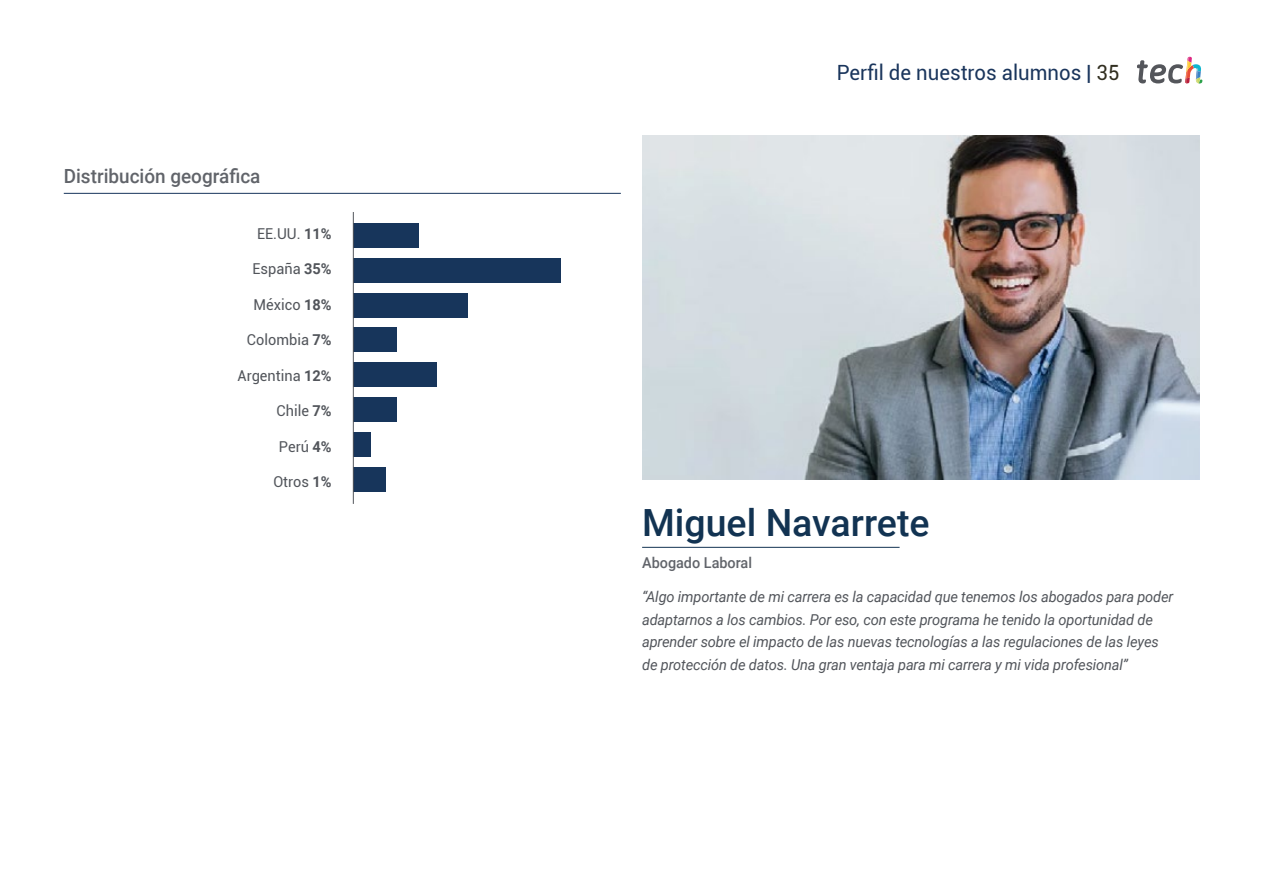
<style>
.page{position:relative;width:1263px;height:893px;background:#fff}
.page>*{position:absolute;margin:0;border:0;box-sizing:border-box;transform-origin:0 0}
.t1{font:500 37.5px "Roboto";color:#123352}
.t2{font:21px "Roboto";color:#1a355c}
.t3{font:500 19.5px "Roboto";color:#61646a}
.t4{font:italic 15px/22.5px "Roboto";letter-spacing:-.01em;color:#52555b}
.t5{font:15px "Roboto";color:#52555b}
.t6{font:500 15px "Roboto";color:#61646a;scale:.96 1}
.s1{font-weight:700}
.s2{color:#312e20}
</style>
<div class="page">
<hr style="left:642px;top:547px;width:257px;height:1px;background:#123352">
<hr style="left:64px;top:193px;width:557px;height:1px;background:#17355b">
<div style="left:353px;top:223px;width:66px;height:25px;background:#17355b"></div>
<div style="left:353px;top:397px;width:43px;height:25px;background:#17355b"></div>
<div style="left:353px;top:258px;width:207px;height:25px;background:#17355b"></div>
<div style="left:353px;top:432px;width:18px;height:25px;background:#17355b"></div>
<div style="left:353px;top:293px;width:115px;height:24px;background:#17355b"></div>
<div style="left:353px;top:467px;width:33px;height:24px;background:#17355b"></div>
<div style="left:353px;top:327px;width:43px;height:25px;background:#17355b"></div>
<div style="left:353px;top:362px;width:84px;height:25px;background:#17355b"></div>
<hr style="left:353px;top:212px;width:1px;height:292px;background:#52555b">
<svg style="left:1137px;top:57px;width:65px;height:27px"></svg>
<img style="left:642px;top:136px;width:557px;height:343px">
<h3 class="t3" style="left:64px;top:162px;width:198px">Distribución geográfica</h3>
<p class="t5" style="left:257px;top:223px;width:76px">EE.UU. <span class="s1">11%</span></p>
<p class="t5" style="left:253px;top:258px;width:81px">España <span class="s1">35%</span></p>
<p class="t5" style="left:254px;top:294px;width:80px">México <span class="s1">18%</span></p>
<p class="t5" style="left:247px;top:329px;width:86px">Colombia <span class="s1">7%</span></p>
<p class="t5" style="left:238px;top:365px;width:96px">Argentina <span class="s1">12%</span></p>
<p class="t5" style="left:277px;top:400px;width:57px">Chile <span class="s1">7%</span></p>
<p class="t5" style="left:279px;top:436px;width:54px">Perú <span class="s1">4%</span></p>
<p class="t5" style="left:273px;top:471px;width:60px">Otros <span class="s1">1%</span></p>
<h2 class="t2" style="left:837px;top:57px;width:284px">Perfil de nuestros alumnos | <span class="s2">35</span></h2>
<h1 class="t1" style="left:642px;top:496px;width:289px">Miguel Navarrete</h1>
<p class="t6" style="left:642px;top:552px;width:116px">Abogado Laboral</p>
<p class="t4" style="left:642px;top:585px;width:533px">“Algo importante de mi carrera es la capacidad que tenemos los abogados para poder adaptarnos a los cambios. Por eso, con este programa he tenido la oportunidad de aprender sobre el impacto de las nuevas tecnologías a las regulaciones de las leyes de protección de datos. Una gran ventaja para mi carrera y mi vida profesional”</p>
</div>
